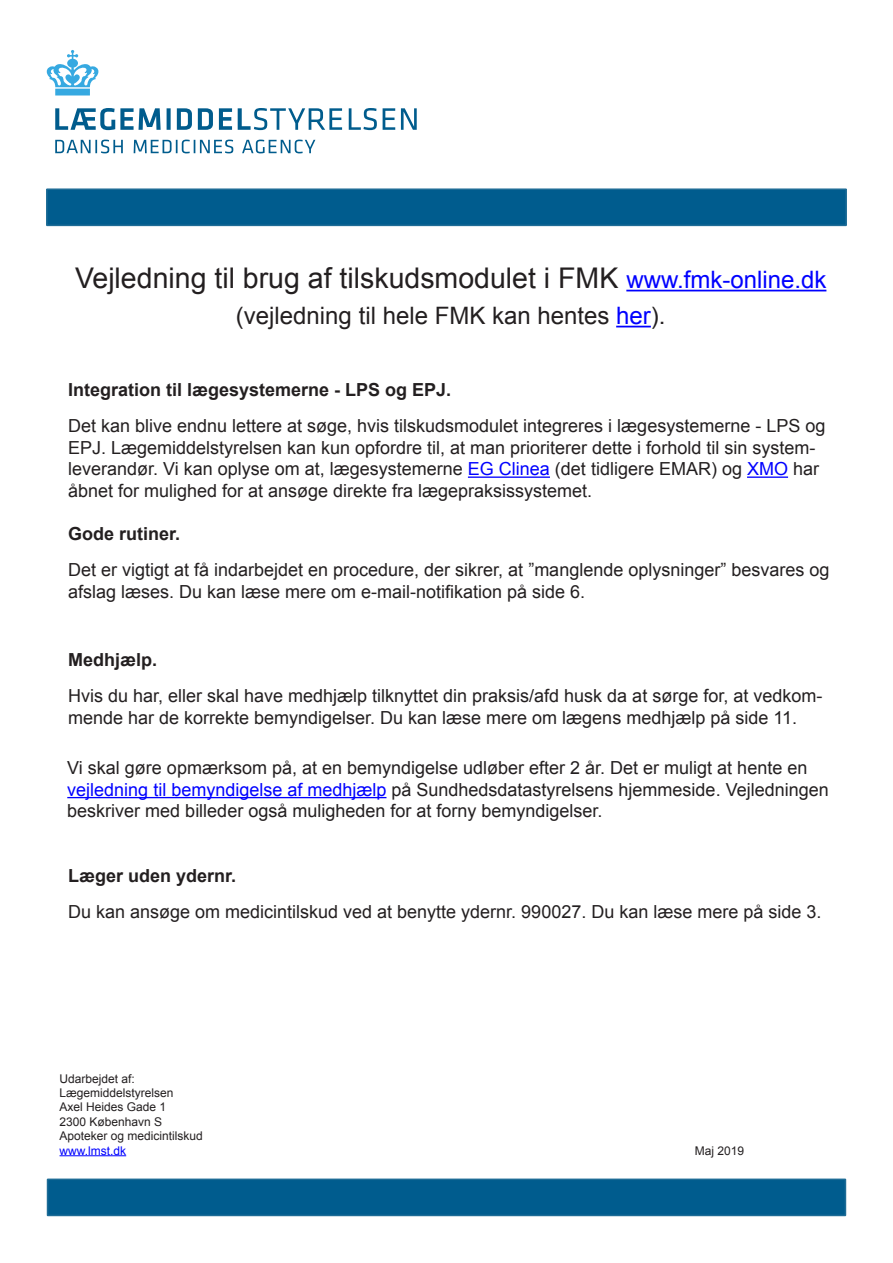
<style>
.page{position:relative;width:893px;height:1263px;background:#fff}
.page>*{position:absolute;margin:0;border:0;box-sizing:border-box;transform-origin:0 0}
.Brødtekst{font:28.5px "Arial";color:#231f20}
.Brødtekst-2{font:24px "Arial";color:#231f20}
.Brødtekst-3{font:18px/21.6px "Arial";color:#231f20}
.Brødtekst-4{font:700 18px "Arial";color:#231f20}
.Udarbejdet_af{font:12px "Arial";color:#231f20}
.Udarbejdet_af-2{font:12px "Arial";color:#00f}
.s1{font-size:24px;color:#00f}
.s2{color:#00f}
</style>
<div class="page">
<hr style="left:626px;top:290px;width:200px;height:1px;background:#00f">
<hr style="left:616px;top:326px;width:35px;height:1px;background:#00f">
<div style="left:46px;top:188px;width:801px;height:38px;background:#005c8e;border:2px solid #1e6c96"></div>
<div style="left:47px;top:1178px;width:799px;height:38px;background:#005c8e;border:2px solid #1e6c96"></div>
<hr style="left:60px;top:1155px;width:66px;height:1px;background:#00f">
<hr style="left:468px;top:476px;width:82px;height:2px;background:#00f">
<hr style="left:747px;top:476px;width:41px;height:2px;background:#00f">
<svg style="left:55px;top:108px;width:106px;height:22px"></svg>
<svg style="left:167px;top:108px;width:4px;height:22px"></svg>
<svg style="left:177px;top:108px;width:15px;height:22px"></svg>
<svg style="left:198px;top:108px;width:15px;height:22px"></svg>
<svg style="left:219px;top:108px;width:13px;height:22px"></svg>
<svg style="left:238px;top:108px;width:104px;height:22px"></svg>
<svg style="left:349px;top:108px;width:28px;height:22px"></svg>
<svg style="left:383px;top:108px;width:12px;height:22px"></svg>
<svg style="left:401px;top:108px;width:16px;height:22px"></svg>
<svg style="left:55px;top:140px;width:68px;height:13px"></svg>
<svg style="left:134px;top:140px;width:99px;height:13px"></svg>
<svg style="left:242px;top:140px;width:73px;height:13px"></svg>
<svg style="left:47px;top:50px;width:51px;height:45px"></svg>
<hr style="left:67px;top:797px;width:319px;height:1px;background:#00f">
<p class="Brødtekst" style="left:75px;top:259px;width:753px">Vejledning til brug af tilskudsmodulet i FMK <span class="s1">www.fmk-online.dk</span></p>
<p class="Brødtekst-2" style="left:236px;top:300px;width:431px">(vejledning til hele FMK kan hentes <span class="s2">her</span>).</p>
<p class="Brødtekst-4" style="left:68px;top:378px;width:385px">Integration til lægesystemerne - LPS og EPJ.</p>
<p class="Brødtekst-3" style="left:68px;top:415px;width:759px">Det kan blive endnu lettere at søge, hvis tilskudsmodulet integreres i lægesystemerne - LPS og EPJ. Lægemiddelstyrelsen kan kun opfordre til, at man prioriterer dette i forhold til sin system&shy;leverandør. Vi kan oplyse om at, lægesystemerne <span class="s2">EG Clinea</span> (det tidligere EMAR) og <span class="s2">XMO</span> har åbnet for mulighed for at ansøge direkte fra lægepraksissystemet.</p>
<p class="Brødtekst-4" style="left:68px;top:522px;width:114px">Gode rutiner.</p>
<p class="Brødtekst-3" style="left:68px;top:559px;width:763px">Det er vigtigt at få indarbejdet en procedure, der sikrer, at ”manglende oplysninger” besvares og afslag læses. Du kan læse mere om e-mail-notifikation på side 6.</p>
<p class="Brødtekst-4" style="left:68px;top:648px;width:91px">Medhjælp.</p>
<p class="Brødtekst-3" style="left:68px;top:685px;width:756px">Hvis du har, eller skal have medhjælp tilknyttet din praksis/afd husk da at sørge for, at vedkom&shy;mende har de korrekte bemyndigelser. Du kan læse mere om lægens medhjælp på side 11.</p>
<p class="Brødtekst-3" style="left:67px;top:757px;width:763px">Vi skal gøre opmærksom på, at en bemyndigelse udløber efter 2 år. Det er muligt at hente en <span class="s2">vejledning til bemyndigelse af medhjælp</span> på Sundhedsdatastyrelsens hjemmeside. Vejledningen beskriver med billeder også muligheden for at forny bemyndigelser.</p>
<p class="Brødtekst-4" style="left:68px;top:864px;width:170px">Læger uden ydernr.</p>
<p class="Brødtekst-3" style="left:68px;top:901px;width:755px">Du kan ansøge om medicintilskud ved at benytte ydernr. 990027. Du kan læse mere på side 3.</p>
<p class="Udarbejdet_af" style="left:60px;top:1070px;width:77px">Udarbejdet af:</p>
<p class="Udarbejdet_af" style="left:60px;top:1085px;width:116px">Lægemiddelstyrelsen</p>
<p class="Udarbejdet_af" style="left:60px;top:1099px;width:108px">Axel Heides Gade 1</p>
<p class="Udarbejdet_af" style="left:60px;top:1113px;width:104px">2300 København S</p>
<p class="Udarbejdet_af" style="left:60px;top:1128px;width:145px">Apoteker og medicintilskud</p>
<p class="Udarbejdet_af-2" style="left:60px;top:1142px;width:68px">www.lmst.dk</p>
<p class="Udarbejdet_af" style="left:695px;top:1142px;width:51px">Maj 2019</p>
</div>
